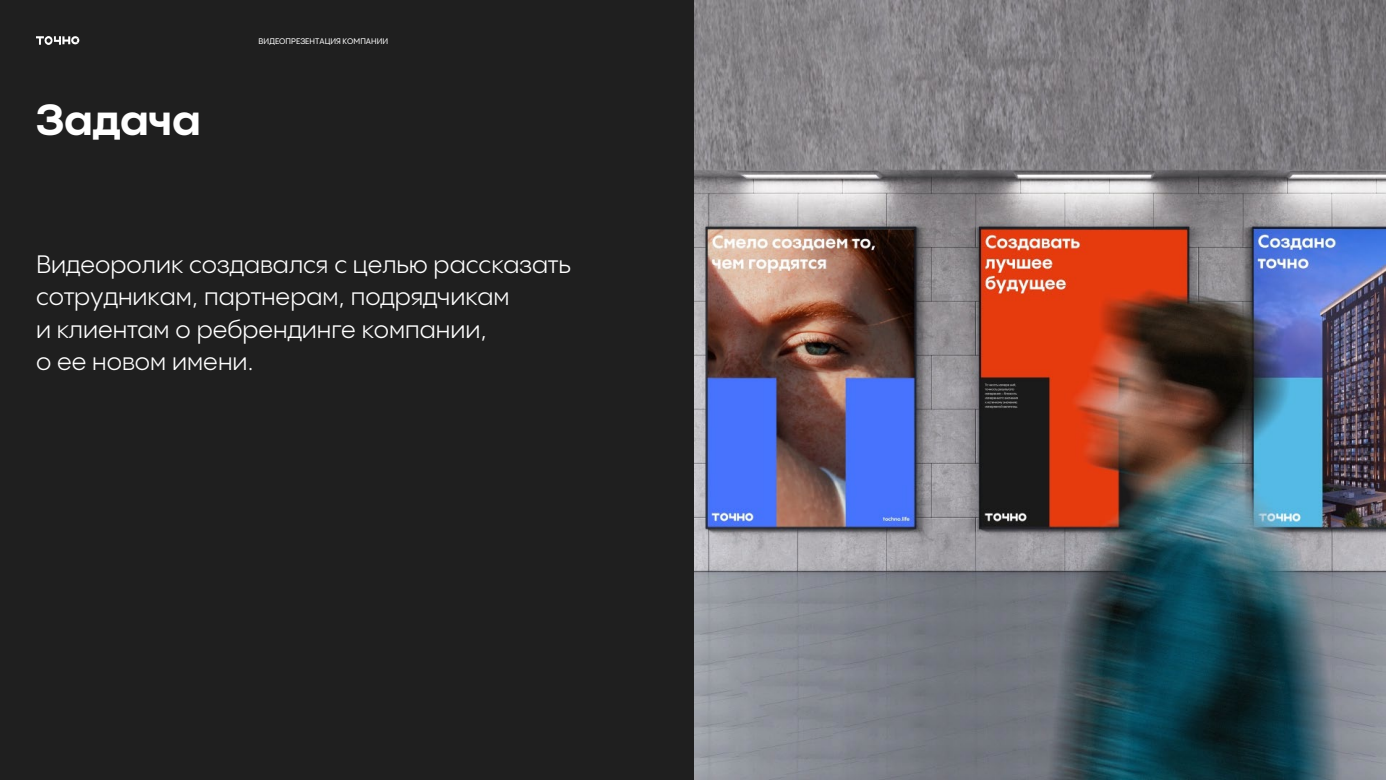
<style>
.page{position:relative;width:1386px;height:780px;background:#fff}
.page>*{position:absolute;margin:0;border:0;box-sizing:border-box;transform-origin:0 0}
.t1{font:700 43.4px "PP Pangram Sans";letter-spacing:-.005em;color:#fff}
.t2{font:24.5px/32px "PP Pangram Sans";color:#fff}
.t3{font:500 7.88px "PP Pangram Sans";color:#fff}
</style>
<div class="page">
<div style="left:0;top:0;width:1385px;height:779px;background:#1f1f1f"></div>
<img style="left:36px;top:36px;width:25px;height:8px">
<svg style="left:62px;top:36px;width:17px;height:8px"></svg>
<img style="left:695px;top:0;width:690px;height:779px">
<h1 class="t1" style="left:36px;top:91px;width:166px">Задача</h1>
<p class="t3" style="left:258px;top:36px;width:131px">ВИДЕОПРЕЗЕНТАЦИЯ КОМПАНИИ</p>
<p class="t2" style="left:36px;top:248px;width:536px">Видеоролик создавался с целью рассказать сотрудникам, партнерам, подрядчикам</p>
<p class="t2" style="left:36px;top:313px;width:452px">и клиентам о ребрендинге компании, о ее новом имени.</p>
</div>
